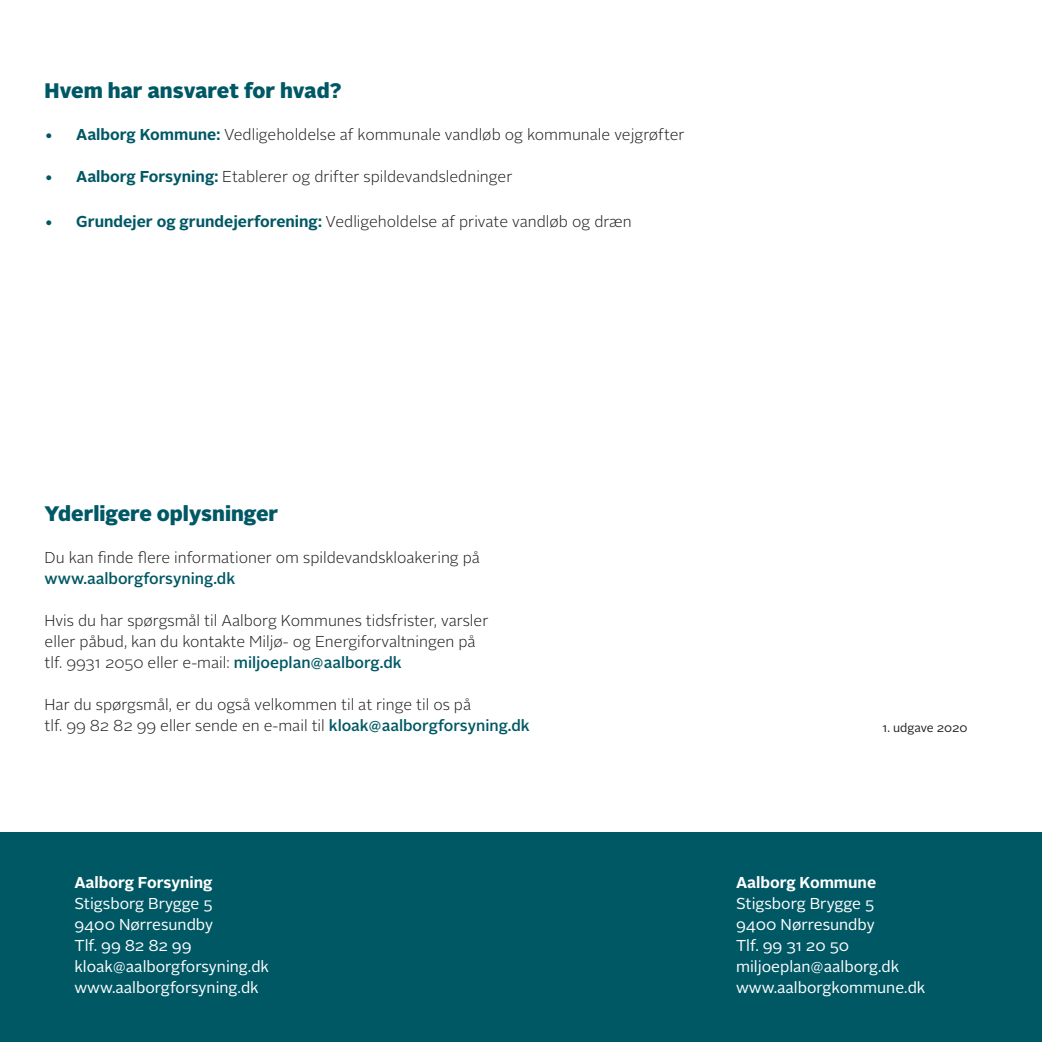
<style>
.page{position:relative;width:1042px;height:1042px;background:#fff}
.page>*{position:absolute;margin:0;border:0;box-sizing:border-box;transform-origin:0 0}
.t1{font:900 21px "Alright Sans";color:#005865}
.t2{font:300 15.75px "Alright Sans";color:#231f20}
.t3{font:15.75px "Alright Sans";color:#fff}
.t4{font:700 15.75px "Alright Sans";color:#fff}
.t5{font:500 15.75px "Alright Sans";color:#005865}
.t6{font:12.25px "Alright Sans";letter-spacing:-.005em;color:#231f20}
.s1{font-weight:700;color:#005865}
.s2{font-weight:500;color:#005865}
</style>
<div class="page">
<div style="left:0;top:833px;width:1042px;height:209px;background:#005865"></div>
<p class="t1" style="left:45px;top:75px;width:299px">Hvem har ansvaret for hvad?</p>
<p class="t2" style="left:45px;top:124px;width:641px"><span class="s1">• Aalborg Kommune:</span> Vedligeholdelse af kommunale vandløb og kommunale vejgrøfter</p>
<p class="t2" style="left:45px;top:166px;width:469px"><span class="s1">• Aalborg Forsyning:</span> Etablerer og drifter spildevandsledninger</p>
<p class="t2" style="left:45px;top:211px;width:589px"><span class="s1">• Grundejer og grundejerforening:</span> Vedligeholdelse af private vandløb og dræn</p>
<p class="t1" style="left:45px;top:499px;width:235px">Yderligere oplysninger</p>
<p class="t2" style="left:45px;top:547px;width:437px">Du kan finde flere informationer om spildevandskloakering på</p>
<p class="t5" style="left:45px;top:568px;width:192px">www.aalborgforsyning.dk</p>
<p class="t2" style="left:45px;top:610px;width:445px">Hvis du har spørgsmål til Aalborg Kommunes tidsfrister, varsler</p>
<p class="t2" style="left:45px;top:631px;width:432px">eller påbud, kan du kontakte Miljø- og Energiforvaltningen på</p>
<p class="t2" style="left:45px;top:652px;width:359px">tlf. 9931 2050 eller e-mail: <span class="s2">miljoeplan@aalborg.dk</span></p>
<p class="t2" style="left:45px;top:694px;width:428px">Har du spørgsmål, er du også velkommen til at ringe til os på</p>
<p class="t2" style="left:45px;top:715px;width:487px">tlf. 99 82 82 99 eller sende en e-mail til <span class="s2">kloak@aalborgforsyning.dk</span></p>
<p class="t4" style="left:74px;top:871px;width:140px">Aalborg Forsyning</p>
<p class="t3" style="left:74px;top:893px;width:140px">Stigsborg Brygge 5</p>
<p class="t3" style="left:74px;top:914px;width:140px">9400 Nørresundby</p>
<p class="t3" style="left:74px;top:935px;width:119px">Tlf. 99 82 82 99</p>
<p class="t3" style="left:74px;top:956px;width:196px">kloak@aalborgforsyning.dk</p>
<p class="t3" style="left:74px;top:977px;width:186px">www.aalborgforsyning.dk</p>
<p class="t6" style="left:882px;top:719px;width:86px">1. udgave 2020</p>
<p class="t4" style="left:736px;top:871px;width:142px">Aalborg Kommune</p>
<p class="t3" style="left:736px;top:893px;width:140px">Stigsborg Brygge 5</p>
<p class="t3" style="left:736px;top:914px;width:140px">9400 Nørresundby</p>
<p class="t3" style="left:736px;top:935px;width:115px">Tlf. 99 31 20 50</p>
<p class="t3" style="left:736px;top:956px;width:165px">miljoeplan@aalborg.dk</p>
<p class="t3" style="left:736px;top:977px;width:191px">www.aalborgkommune.dk</p>
</div>
